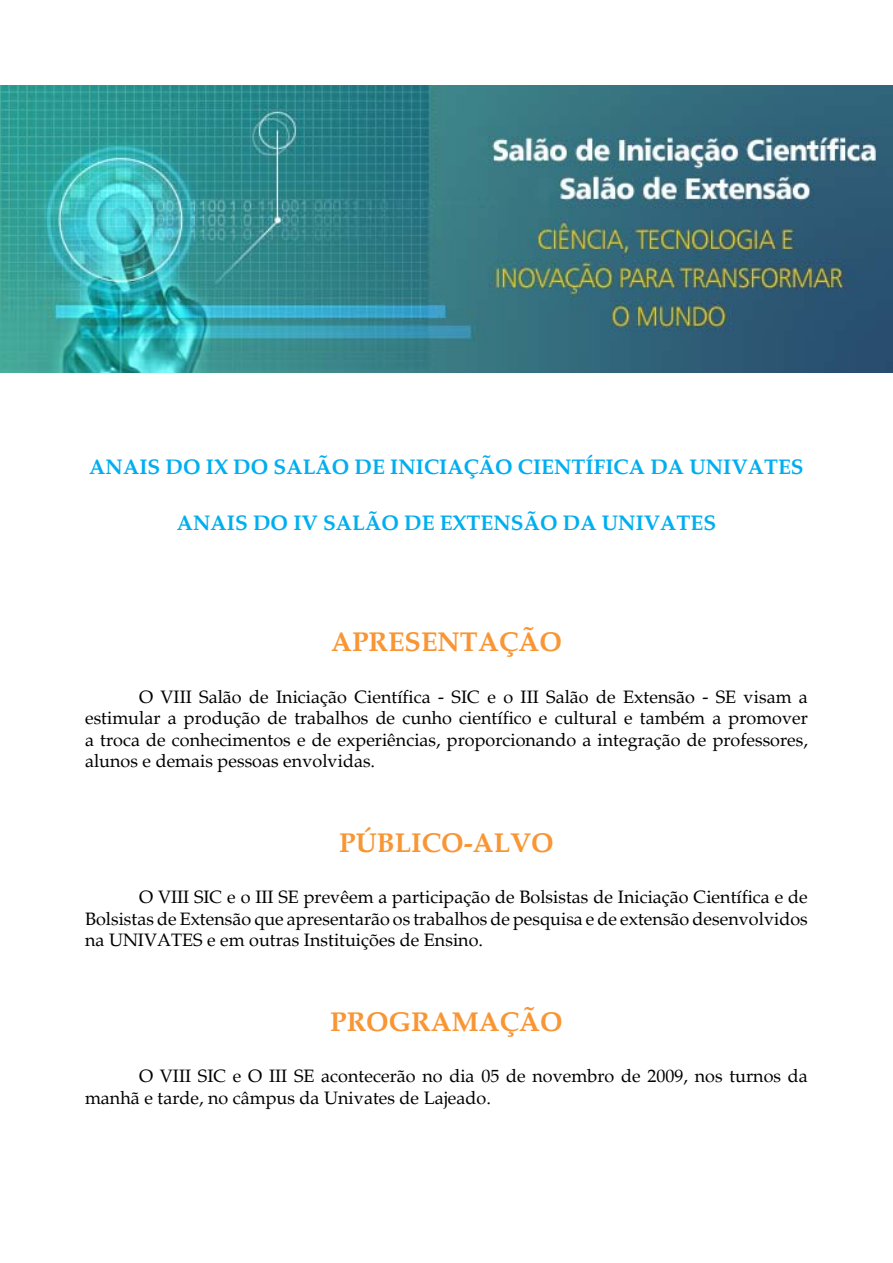
<style>
.page{position:relative;width:893px;height:1263px;background:#fff}
.page>*{position:absolute;margin:0;border:0;box-sizing:border-box;transform-origin:0 0}
.t1{font:700 27px "Palatino";color:#f89635}
.t2{font:700 21px "Palatino";color:#00aeef}
.t3{font:18px/21.6px "Palatino";color:#000;text-align:justify}
</style>
<div class="page">
<img style="left:0;top:85px;width:893px;height:287px">
<p class="t2" style="left:89px;top:455px;width:716px">ANAIS DO IX DO SALÃO DE INICIAÇÃO CIENTÍFICA DA UNIVATES</p>
<p class="t2" style="left:177px;top:510px;width:541px">ANAIS DO IV SALÃO DE EXTENSÃO DA UNIVATES</p>
<h1 class="t1" style="left:331px;top:626px;width:232px">APRESENTAÇÃO</h1>
<p class="t3" style="left:85px;top:686px;width:724px;text-indent:54px">O VIII Salão de Iniciação Científica - SIC e o III Salão de Extensão - SE visam a estimular a produção de trabalhos de cunho científico e cultural e também a promover a troca de conhecimentos e de experiências, proporcionando a integração de professores, alunos e demais pessoas envolvidas.</p>
<h1 class="t1" style="left:339px;top:827px;width:216px">PÚBLICO-ALVO</h1>
<p class="t3" style="left:85px;top:887px;width:724px;text-indent:54px">O VIII SIC e o III SE prevêem a participação de Bolsistas de Iniciação Científica e de Bolsistas de Extensão que apresentarão os trabalhos de pesquisa e de extensão desenvolvidos na UNIVATES e em outras Instituições de Ensino.</p>
<h1 class="t1" style="left:330px;top:1006px;width:234px">PROGRAMAÇÃO</h1>
<p class="t3" style="left:85px;top:1066px;width:724px;text-indent:54px">O VIII SIC e O III SE acontecerão no dia 05 de novembro de 2009, nos turnos da manhã e tarde, no câmpus da Univates de Lajeado.</p>
</div>
